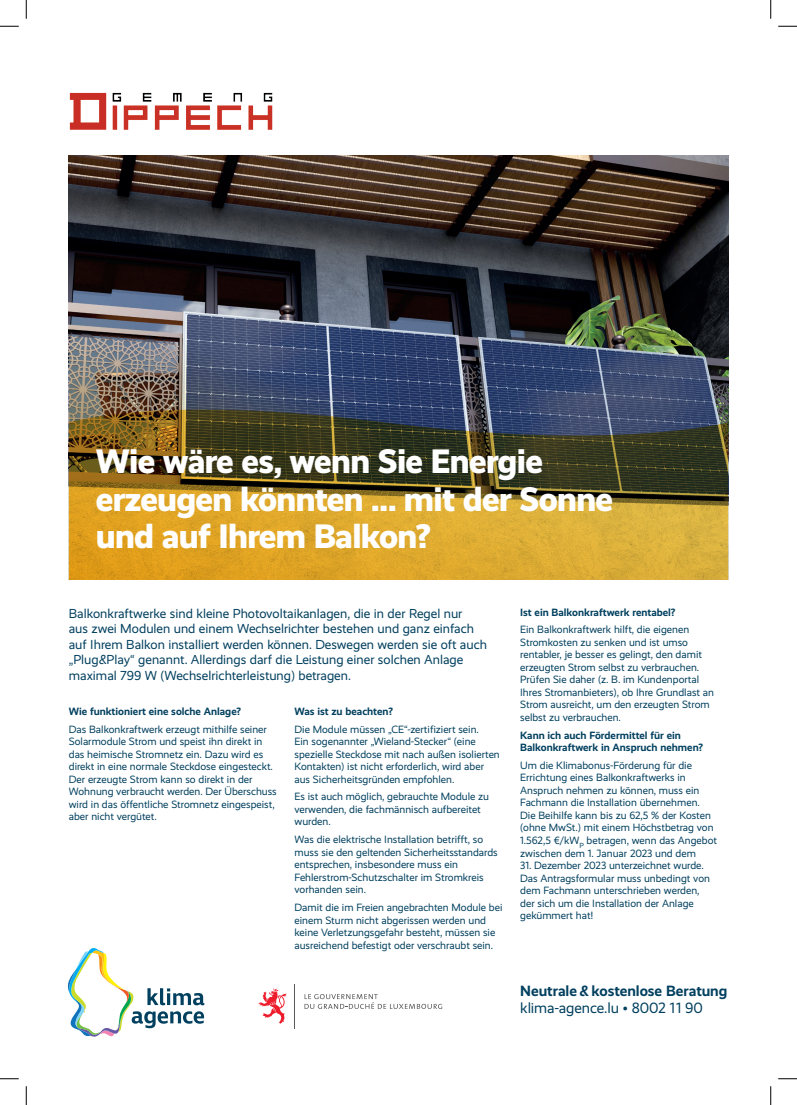
<style>
.page{position:relative;width:797px;height:1105px;background:#fff}
.page>*{position:absolute;margin:0;border:0;box-sizing:border-box;transform-origin:0 0}
.t1{font:800 34.25px/37.6px "Realist";letter-spacing:-.02em;color:#fff}
.t2{font:700 15px "Realist";letter-spacing:-.005em;color:#02405f}
.t3{font:15px "Realist";letter-spacing:-.005em;color:#02405f}
.t4{font:13.12px/15.6px "Realist";color:#02405f}
.t5{font:10.62px/12.5px "Realist";color:#02405f}
.t6{font:700 10.62px/12.5px "Realist";color:#02405f}
</style>
<div class="page">
<hr style="left:294px;top:984px;width:1px;height:44px;background:#5a5a5d">
<svg style="left:258px;top:988px;width:28px;height:36px"></svg>
<svg style="left:304px;top:994px;width:138px;height:15px"></svg>
<svg style="left:67px;top:948px;width:137px;height:89px"></svg>
<img style="left:69px;top:156px;width:659px;height:145px">
<img style="left:69px;top:301px;width:659px;height:279px">
<img style="left:69px;top:92px;width:204px;height:38px">
<svg style="left:0;top:25px;width:19px;height:2px"></svg>
<svg style="left:778px;top:25px;width:19px;height:2px"></svg>
<svg style="left:0;top:1078px;width:19px;height:1px"></svg>
<svg style="left:778px;top:1078px;width:19px;height:1px"></svg>
<svg style="left:25px;top:0;width:2px;height:19px"></svg>
<svg style="left:25px;top:1086px;width:2px;height:19px"></svg>
<svg style="left:770px;top:0;width:1px;height:19px"></svg>
<svg style="left:770px;top:1086px;width:1px;height:19px"></svg>
<h1 class="t1" style="left:96px;top:443px;width:519px">Wie wäre es, wenn Sie Energie erzeugen könnten ... mit der Sonne und auf Ihrem Balkon?</h1>
<p class="t4" style="left:69px;top:605px;width:420px">Balkonkraftwerke sind kleine Photovoltaikanlagen, die in der Regel nur<br>aus zwei Modulen und einem Wechselrichter bestehen und ganz einfach auf Ihrem Balkon installiert werden können. Deswegen werden sie oft auch „Plug&amp;Play“ genannt. Allerdings darf die Leistung einer solchen Anlage maximal 799 W (Wechselrichterleistung) betragen.</p>
<p class="t6" style="left:69px;top:705px;width:173px">Wie funktioniert eine solche Anlage?</p>
<p class="t5" style="left:69px;top:723px;width:209px">Das Balkonkraftwerk erzeugt mithilfe seiner Solarmodule Strom und speist ihn direkt in das heimische Stromnetz ein. Dazu wird es direkt in eine normale Steckdose eingesteckt.<br>Der erzeugte Strom kann so direkt in der Wohnung verbraucht werden. Der Überschuss wird in das öffentliche Stromnetz eingespeist, aber nicht vergütet.</p>
<p class="t6" style="left:294px;top:705px;width:100px">Was ist zu beachten?</p>
<p class="t5" style="left:294px;top:723px;width:207px">Die Module müssen „CE“-zertifiziert sein.<br>Ein sogenannter „Wieland-Stecker“ (eine spezielle Steckdose mit nach außen isolierten Kontakten) ist nicht erforderlich, wird aber aus Sicherheitsgründen empfohlen.</p>
<p class="t5" style="left:294px;top:791px;width:196px">Es ist auch möglich, gebrauchte Module zu verwenden, die fachmännisch aufbereitet wurden.</p>
<p class="t5" style="left:294px;top:833px;width:205px">Was die elektrische Installation betrifft, so muss sie den geltenden Sicherheitsstandards entsprechen, insbesondere muss ein Fehlerstrom-Schutzschalter im Stromkreis vorhanden sein.</p>
<p class="t5" style="left:294px;top:901px;width:209px">Damit die im Freien angebrachten Module bei einem Sturm nicht abgerissen werden und keine Verletzungsgefahr besteht, müssen sie ausreichend befestigt oder verschraubt sein.</p>
<p class="t6" style="left:520px;top:606px;width:157px">Ist ein Balkonkraftwerk rentabel?</p>
<p class="t5" style="left:520px;top:623px;width:195px">Ein Balkonkraftwerk hilft, die eigenen Stromkosten zu senken und ist umso rentabler, je besser es gelingt, den damit erzeugten Strom selbst zu verbrauchen.<br>Prüfen Sie daher (z. B. im Kundenportal Ihres Stromanbieters), ob Ihre Grundlast an Strom ausreicht, um den erzeugten Strom selbst zu verbrauchen.</p>
<p class="t6" style="left:520px;top:729px;width:184px">Kann ich auch Fördermittel für ein<br>Balkonkraftwerk in Anspruch nehmen?</p>
<p class="t5" style="left:520px;top:759px;width:198px">Um die Klimabonus-Förderung für die Errichtung eines Balkonkraftwerks in Anspruch nehmen zu können, muss ein Fachmann die Installation übernehmen.<br>Die Beihilfe kann bis zu 62,5 % der Kosten (ohne MwSt.) mit einem Höchstbetrag von 1.562,5 €/kW<sub>P</sub> betragen, wenn das Angebot zwischen dem 1. Januar 2023 und dem</p>
<p class="t5" style="left:520px;top:859px;width:191px">31. Dezember 2023 unterzeichnet wurde.<br>Das Antragsformular muss unbedingt von dem Fachmann unterschrieben werden, der sich um die Installation der Anlage gekümmert hat!</p>
<h2 class="t2" style="left:520px;top:982px;width:208px">Neutrale &amp; kostenlose Beratung</h2>
<h2 class="t3" style="left:520px;top:1000px;width:184px">klima-agence.lu • 8002 11 90</h2>
</div>
